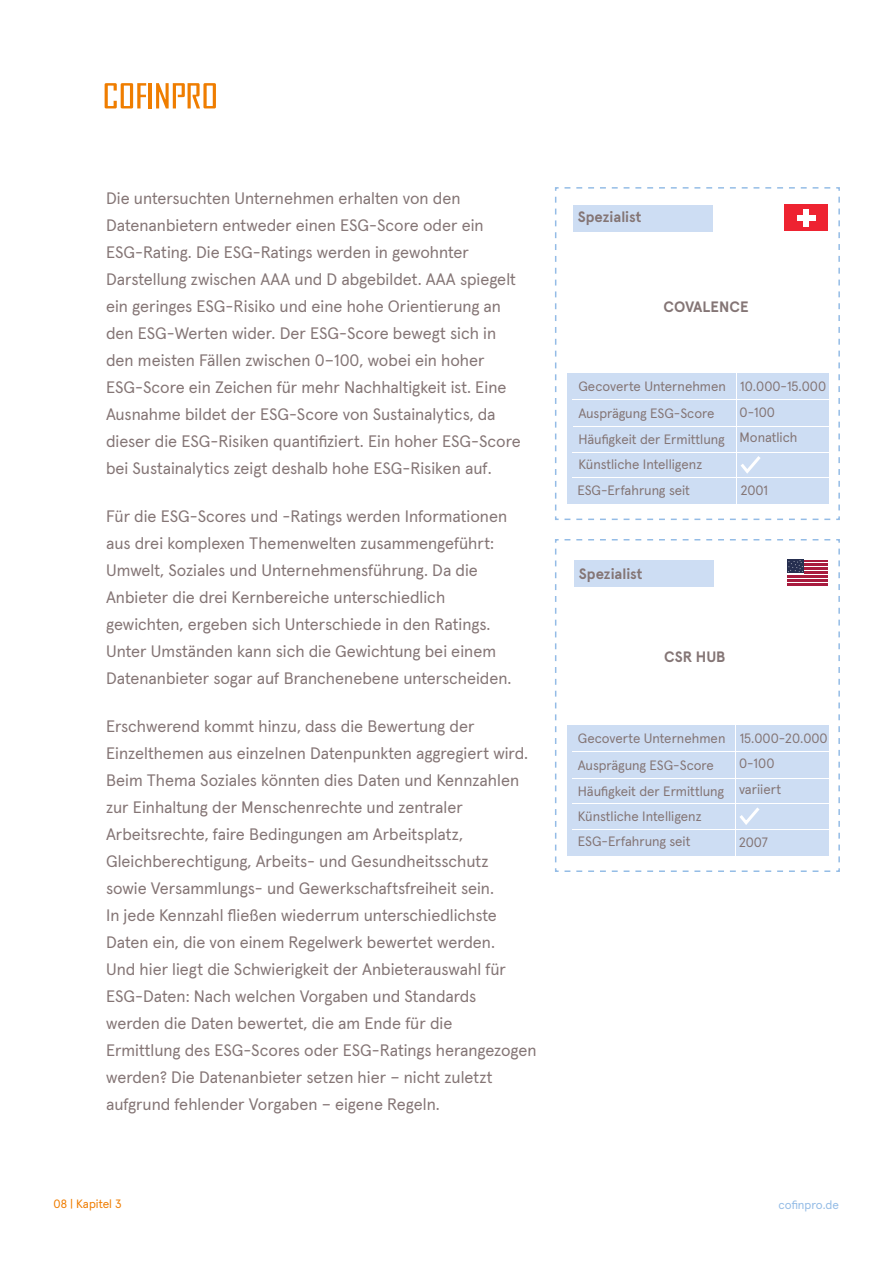
<style>
.page{position:relative;width:893px;height:1263px;background:#fff}
.page>*{position:absolute;margin:0;border:0;box-sizing:border-box;transform-origin:0 0}
.t1{font:16.5px/27px "Apercu Pro";color:#847575}
.t2{font:700 15px "Apercu Pro";color:#847575}
.t3{font:13.5px/26.1px "Apercu Pro";color:#847575}
.t4{font:12px "Apercu Pro";color:#ef7d00}
.t5{font:12px "Apercu Pro";color:#94bce6}
</style>
<div class="page">
<hr style="left:149px;top:83px;width:3px;height:25px;background:#ef7d00">
<svg style="left:156px;top:83px;width:60px;height:25px"></svg>
<svg style="left:105px;top:83px;width:41px;height:25px"></svg>
<svg style="left:555px;top:539px;width:285px;height:333px"></svg>
<svg style="left:555px;top:187px;width:285px;height:333px"></svg>
<div style="left:573px;top:205px;width:139px;height:27px;background:#cdddf3"></div>
<p class="t1" style="left:106px;top:185px;width:416px">Die untersuchten Unternehmen erhalten von den Datenanbietern entweder einen ESG-Score oder ein ESG-Rating. Die ESG-Ratings werden in gewohnter Darstellung zwischen AAA und D abgebildet. AAA spiegelt ein geringes ESG-Risiko und eine hohe Orientierung an den ESG-Werten wider. Der ESG-Score bewegt sich in den meisten Fällen zwischen 0–100, wobei ein hoher ESG-Score ein Zeichen für mehr Nachhaltigkeit ist. Eine Ausnahme bildet der ESG-Score von Sustainalytics, da dieser die ESG-Risiken quantifiziert. Ein hoher ESG-Score bei Sustainalytics zeigt deshalb hohe ESG-Risiken auf.</p>
<p class="t1" style="left:106px;top:503px;width:407px">Für die ESG-Scores und -Ratings werden Informationen aus drei komplexen Themenwelten zusammengeführt:<br>Umwelt, Soziales und Unternehmensführung. Da die Anbieter die drei Kernbereiche unterschiedlich gewichten, ergeben sich Unterschiede in den Ratings.<br>Unter Umständen kann sich die Gewichtung bei einem Datenanbieter sogar auf Branchenebene unterscheiden.</p>
<p class="t1" style="left:106px;top:713px;width:432px">Erschwerend kommt hinzu, dass die Bewertung der Einzelthemen aus einzelnen Datenpunkten aggregiert wird.<br>Beim Thema Soziales könnten dies Daten und Kennzahlen zur Einhaltung der Menschenrechte und zentraler Arbeitsrechte, faire Bedingungen am Arbeitsplatz, Gleichberechtigung, Arbeits- und Gesundheitsschutz<br>sowie Versammlungs- und Gewerkschaftsfreiheit sein.<br>In jede Kennzahl fließen wiederrum unterschiedlichste Daten ein, die von einem Regelwerk bewertet werden.<br>Und hier liegt die Schwierigkeit der Anbieterauswahl für ESG-Daten: Nach welchen Vorgaben und Standards<br>werden die Daten bewertet, die am Ende für die<br>Ermittlung des ESG-Scores oder ESG-Ratings herangezogen werden? Die Datenanbieter setzen hier – nicht zuletzt aufgrund fehlender Vorgaben – eigene Regeln.</p>
<p class="t2" style="left:578px;top:210px;width:65px">Spezialist</p>
<p class="t2" style="left:663px;top:300px;width:87px">COVALENCE</p>
<p class="t3" style="left:577px;top:374px;width:150px">Gecoverte Unternehmen<br>Ausprägung ESG-Score<br>Häufigkeit der Ermittlung<br>Künstliche Intelligenz<br>ESG-Erfahrung seit</p>
<p class="t3" style="left:740px;top:374px;width:88px;line-height:25.5px">10.000-15.000<br>0-100<br>Monatlich</p>
<p class="t3" style="left:741px;top:478px;width:29px">2001</p>
<p class="t2" style="left:579px;top:567px;width:65px">Spezialist</p>
<p class="t2" style="left:664px;top:650px;width:63px">CSR HUB</p>
<p class="t3" style="left:578px;top:726px;width:149px">Gecoverte Unternehmen<br>Ausprägung ESG-Score<br>Häufigkeit der Ermittlung<br>Künstliche Intelligenz<br>ESG-Erfahrung seit</p>
<p class="t3" style="left:739px;top:726px;width:90px;line-height:25.5px">15.000-20.000<br>0-100<br>variiert</p>
<p class="t3" style="left:739px;top:830px;width:31px">2007</p>
<p class="t4" style="left:54px;top:1198px;width:69px">08 | Kapitel 3</p>
<p class="t5" style="left:779px;top:1199px;width:62px">cofinpro.de</p>
</div>
